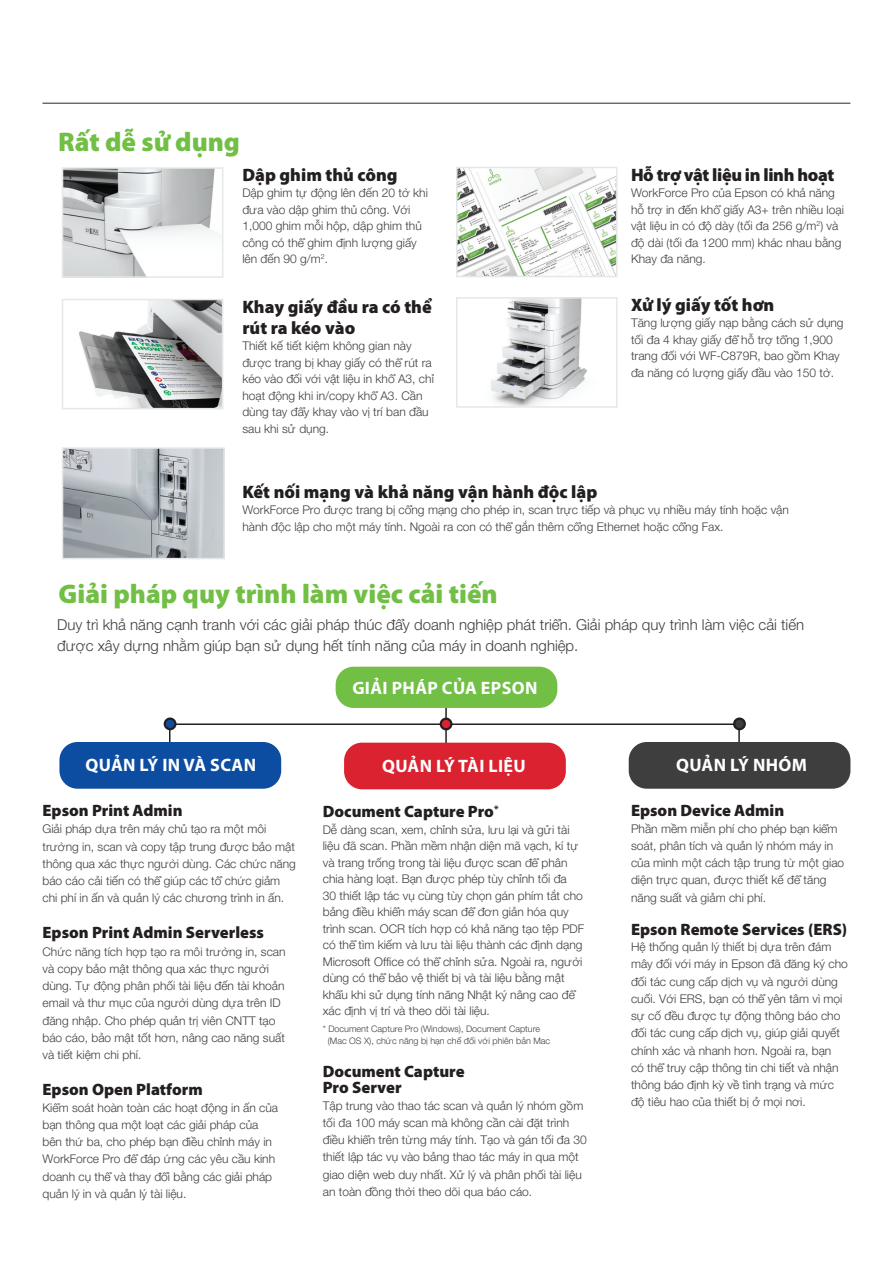
<style>
.page{position:relative;width:893px;height:1263px;background:#fff}
.page>*{position:absolute;margin:0;border:0;box-sizing:border-box;transform-origin:0 0}
.t1{font:900 27px "Myriad Pro";color:#71bf44}
.t2{font:900 18px/21px "Myriad Pro";color:#231f20}
.t3{font:700 18px "Myriad Pro";letter-spacing:.02em;color:#fff}
.t4{font:900 18px "Myriad Pro";letter-spacing:-.02em;color:#231f20}
.t5{font:900 16.5px/16.5px "Myriad Pro";color:#231f20}
.t6{font:300 15px/21px "Helvetica Neue";color:#3e3e3f}
.t7{font:300 12px/17.2px "Helvetica Neue";color:#3e3e3f}
.t8{font:300 9px/12px "Helvetica Neue";color:#3e3e3f}
</style>
<div class="page">
<hr style="left:43px;top:103px;width:807px;height:1px;background:#3e3e3f">
<hr style="left:170px;top:723px;width:569px;height:2px;background:#231f20">
<hr style="left:169px;top:730px;width:1px;height:52px;background:#231f20">
<hr style="left:445px;top:691px;width:2px;height:88px;background:#231f20">
<hr style="left:738px;top:725px;width:2px;height:42px;background:#231f20">
<div style="left:59px;top:742px;width:222px;height:47px;background:#0d4da1;border-radius:18px"></div>
<div style="left:344px;top:743px;width:222px;height:46px;background:#db2230;border-radius:18px"></div>
<div style="left:629px;top:742px;width:221px;height:47px;background:#3e3e3f;border-radius:18px"></div>
<div style="left:441px;top:719px;width:10px;height:10px;background:#db2230;border-radius:50%"></div>
<div style="left:440px;top:717px;width:12px;height:13px;border:2px solid #231f20;border-radius:50%"></div>
<div style="left:165px;top:719px;width:10px;height:10px;background:#0d4da1;border-radius:50%"></div>
<div style="left:164px;top:717px;width:12px;height:13px;border:2px solid #231f20;border-radius:50%"></div>
<div style="left:734px;top:719px;width:11px;height:10px;background:#3e3e3f;border-radius:50%"></div>
<div style="left:733px;top:717px;width:13px;height:13px;border:2px solid #231f20;border-radius:50%"></div>
<div style="left:336px;top:667px;width:221px;height:41px;background:#71bf44;border-radius:18px"></div>
<img style="left:459px;top:170px;width:156px;height:104px">
<div style="left:456px;top:167px;width:162px;height:110px;border:2px solid #e6e7e9"></div>
<img style="left:65px;top:170px;width:155px;height:105px">
<div style="left:62px;top:167px;width:161px;height:111px;border:2px solid #e6e7e9"></div>
<img style="left:79px;top:302px;width:141px;height:104px">
<div style="left:62px;top:299px;width:161px;height:110px;border:2px solid #e6e7e9"></div>
<img style="left:491px;top:300px;width:96px;height:105px">
<div style="left:456px;top:297px;width:162px;height:111px;border:2px solid #e6e7e9"></div>
<img style="left:65px;top:450px;width:157px;height:106px">
<div style="left:62px;top:447px;width:163px;height:112px;border:2px solid #e6e7e9"></div>
<p class="t1" style="left:58px;top:124px;width:184px">Rất dễ sử dụng</p>
<p class="t2" style="left:242px;top:163px;width:157px">Dập ghim thủ công</p>
<p class="t7" style="left:242px;top:184px;width:187px;line-height:16.5px">Dập ghim tự động lên đến 20 tờ khi đưa vào dập ghim thủ công. Với<br>1,000 ghim mỗi hộp, dập ghim thủ công có thể ghim định lượng giấy lên đến 90 g/m<sup>2</sup>.</p>
<p class="t2" style="left:242px;top:295px;width:191px">Khay giấy đầu ra có thể rút ra kéo vào</p>
<p class="t7" style="left:242px;top:337px;width:193px;line-height:16.5px">Thiết kế tiết kiệm không gian này được trang bị khay giấy có thể rút ra kéo vào đối với vật liệu in khổ A3, chỉ hoạt động khi in/copy khổ A3. Cần dùng tay đẩy khay vào vị trí ban đầu sau khi sử dụng.</p>
<p class="t4" style="left:631px;top:163px;width:205px">Hỗ trợ vật liệu in linh hoạt</p>
<p class="t7" style="left:631px;top:184px;width:214px;line-height:16.5px">WorkForce Pro của Epson có khả năng hỗ trợ in đến khổ giấy A3+ trên nhiều loại vật liệu in có độ dày (tối đa 256 g/m<sup>2</sup>) và độ dài (tối đa 1200 mm) khác nhau bằng<br>Khay đa năng.</p>
<p class="t2" style="left:631px;top:293px;width:145px">Xử lý giấy tốt hơn</p>
<p class="t7" style="left:631px;top:314px;width:214px;line-height:16.5px">Tăng lượng giấy nạp bằng cách sử dụng tối đa 4 khay giấy để hỗ trợ tổng 1,900 trang đối với WF-C879R, bao gồm Khay đa năng có lượng giấy đầu vào 150 tờ.</p>
<p class="t2" style="left:242px;top:480px;width:356px">Kết nối mạng và khả năng vận hành độc lập</p>
<p class="t7" style="left:242px;top:501px;width:548px;line-height:16.5px">WorkForce Pro được trang bị cổng mạng cho phép in, scan trực tiếp và phục vụ nhiều máy tính hoặc vận hành độc lập cho một máy tính. Ngoài ra con có thể gắn thêm cổng Ethernet hoặc cổng Fax.</p>
<p class="t1" style="left:59px;top:576px;width:441px">Giải pháp quy trình làm việc cải tiến</p>
<p class="t6" style="left:57px;top:613px;width:748px">Duy trì khả năng cạnh tranh với các giải pháp thúc đẩy doanh nghiệp phát triển. Giải pháp quy trình làm việc cải tiến được xây dựng nhằm giúp bạn sử dụng hết tính năng của máy in doanh nghiệp.</p>
<p class="t3" style="left:352px;top:676px;width:187px">GIẢI PHÁP CỦA EPSON</p>
<p class="t3" style="left:86px;top:753px;width:172px">QUẢN LÝ IN VÀ SCAN</p>
<p class="t3" style="left:382px;top:754px;width:145px">QUẢN LÝ TÀI LIỆU</p>
<p class="t3" style="left:676px;top:753px;width:132px">QUẢN LÝ NHÓM</p>
<p class="t5" style="left:43px;top:801px;width:142px">Epson Print Admin</p>
<p class="t7" style="left:43px;top:820px;width:255px">Giải pháp dựa trên máy chủ tạo ra một môi trường in, scan và copy tập trung được bảo mật thông qua xác thực người dùng. Các chức năng báo cáo cải tiến có thể giúp các tổ chức giảm chi phí in ấn và quản lý các chương trình in ấn.</p>
<p class="t5" style="left:43px;top:924px;width:223px">Epson Print Admin Serverless</p>
<p class="t7" style="left:43px;top:942px;width:245px">Chức năng tích hợp tạo ra môi trường in, scan và copy bảo mật thông qua xác thực người dùng. Tự động phân phối tài liệu đến tài khoản email và thư mục của người dùng dựa trên ID đăng nhập. Cho phép quản trị viên CNTT tạo báo cáo, bảo mật tốt hơn, nâng cao năng suất và tiết kiệm chi phí.</p>
<p class="t5" style="left:43px;top:1080px;width:162px">Epson Open Platform</p>
<p class="t7" style="left:43px;top:1098px;width:237px">Kiểm soát hoàn toàn các hoạt động in ấn của bạn thông qua một loạt các giải pháp của bên thứ ba, cho phép bạn điều chỉnh máy in WorkForce Pro để đáp ứng các yêu cầu kinh doanh cụ thể và thay đổi bằng các giải pháp quản lý in và quản lý tài liệu.</p>
<p class="t5" style="left:631px;top:801px;width:155px">Epson Device Admin</p>
<p class="t7" style="left:631px;top:819px;width:215px">Phần mềm miễn phí cho phép bạn kiểm soát, phân tích và quản lý nhóm máy in của mình một cách tập trung từ một giao diện trực quan, được thiết kế để tăng năng suất và giảm chi phí.</p>
<p class="t5" style="left:631px;top:920px;width:218px">Epson Remote Services (ERS)</p>
<p class="t7" style="left:631px;top:937px;width:218px">Hệ thống quản lý thiết bị dựa trên đám mây đối với máy in Epson đã đăng ký cho đối tác cung cấp dịch vụ và người dùng cuối. Với ERS, bạn có thể yên tâm vì mọi sự cố đều được tự động thông báo cho đối tác cung cấp dịch vụ, giúp giải quyết chính xác và nhanh hơn. Ngoài ra, bạn<br>có thể truy cập thông tin chi tiết và nhận thông báo định kỳ về tình trạng và mức độ tiêu hao của thiết bị ở mọi nơi.</p>
<p class="t5" style="left:323px;top:802px;width:177px">Document Capture Pro<sup>*</sup></p>
<p class="t7" style="left:323px;top:820px;width:263px;line-height:16.5px">Dễ dàng scan, xem, chỉnh sửa, lưu lại và gửi tài liệu đã scan. Phần mềm nhận diện mã vạch, kí tự và trang trống trong tài liệu được scan để phân chia hàng loạt. Bạn được phép tùy chỉnh tối đa<br>30 thiết lập tác vụ cùng tùy chọn gán phím tắt cho bảng điều khiển máy scan để đơn giản hóa quy trình scan. OCR tích hợp có khả năng tạo tệp PDF có thể tìm kiếm và lưu tài liệu thành các định dạng Microsoft Office có thể chỉnh sửa. Ngoài ra, người dùng có thể bảo vệ thiết bị và tài liệu bằng mật khẩu khi sử dụng tính năng Nhật ký nâng cao để xác định vị trí và theo dõi tài liệu.</p>
<p class="t8" style="left:328px;top:1022px;width:224px;text-indent:-5px">* Document Capture Pro (Windows), Document Capture (Mac OS X), chức năng bị hạn chế đối với phiên bản Mac</p>
<p class="t5" style="left:323px;top:1062px;width:143px">Document Capture<br>Pro Server</p>
<p class="t7" style="left:323px;top:1096px;width:265px">Tập trung vào thao tác scan và quản lý nhóm gồm tối đa 100 máy scan mà không cần cài đặt trình điều khiển trên từng máy tính. Tạo và gán tối đa 30 thiết lập tác vụ vào bảng thao tác máy in qua một giao diện web duy nhất. Xử lý và phân phối tài liệu an toàn đồng thời theo dõi qua báo cáo.</p>
</div>
